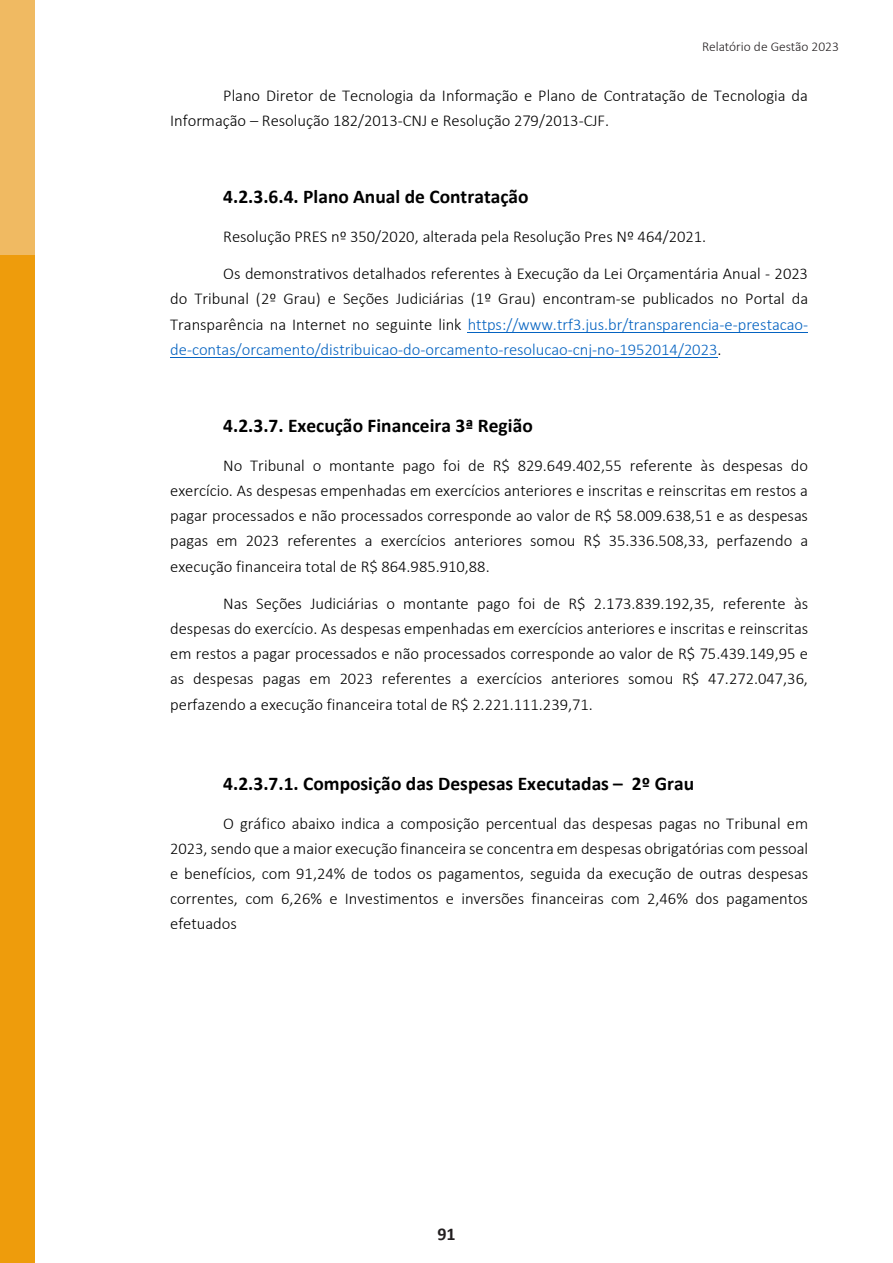
<style>
.page{position:relative;width:893px;height:1263px;background:#fff}
.page>*{position:absolute;margin:0;border:0;box-sizing:border-box;transform-origin:0 0}
.t1{font:700 19.5px "Calibri";color:#000}
.t2{font:700 18px "Calibri";color:#231f20}
.t3{font:300 16.5px/25.2px "Calibri";color:#000;text-align:justify}
.t4{font:300 13.5px "Calibri";color:#231f20}
.s1{color:#0563c1}
</style>
<div class="page">
<div style="left:0;top:0;width:34px;height:255px;background:#f0ba62"></div>
<div style="left:0;top:255px;width:34px;height:1008px;background:#ee9c0c"></div>
<hr style="left:468px;top:332px;width:340px;height:1px;background:#0563c1">
<hr style="left:170px;top:357px;width:547px;height:1px;background:#0563c1">
<p class="t4" style="left:702px;top:38px;width:138px">Relatório de Gestão 2023</p>
<p class="t3" style="left:170px;top:82px;width:639px;text-indent:53px">Plano Diretor de Tecnologia da Informação e Plano de Contratação de Tecnologia da<br>Informação – Resolução 182/2013-CNJ e Resolução 279/2013-CJF.</p>
<p class="t1" style="left:223px;top:183px;width:307px">4.2.3.6.4. Plano Anual de Contratação</p>
<p class="t3" style="left:223px;top:224px;width:485px">Resolução PRES nº 350/2020, alterada pela Resolução Pres Nº 464/2021.</p>
<p class="t3" style="left:170px;top:261px;width:640px;text-indent:53px">Os demonstrativos detalhados referentes à Execução da Lei Orçamentária Anual - 2023 do Tribunal (2º Grau) e Seções Judiciárias (1º Grau) encontram-se publicados no Portal da Transparência na Internet no seguinte link <span class="s1">https://www.trf3.jus.br/transparencia-e-prestacao&shy;de-contas/orcamento/distribuicao-do-orcamento-resolucao-cnj-no-1952014/2023</span>.</p>
<p class="t1" style="left:223px;top:412px;width:311px">4.2.3.7. Execução Financeira 3ª Região</p>
<p class="t3" style="left:170px;top:453px;width:640px;text-indent:53px">No Tribunal o montante pago foi de R$ 829.649.402,55 referente às despesas do exercício. As despesas empenhadas em exercícios anteriores e inscritas e reinscritas em restos a pagar processados e não processados corresponde ao valor de R$ 58.009.638,51 e as despesas pagas em 2023 referentes a exercícios anteriores somou R$ 35.336.508,33, perfazendo a execução financeira total de R$ 864.985.910,88.</p>
<p class="t3" style="left:170px;top:591px;width:640px;text-indent:53px">Nas Seções Judiciárias o montante pago foi de R$ 2.173.839.192,35, referente às despesas do exercício. As despesas empenhadas em exercícios anteriores e inscritas e reinscritas em restos a pagar processados e não processados corresponde ao valor de R$ 75.439.149,95 e as despesas pagas em 2023 referentes a exercícios anteriores somou R$ 47.272.047,36, perfazendo a execução financeira total de R$ 2.221.111.239,71.</p>
<p class="t1" style="left:223px;top:769px;width:472px">4.2.3.7.1. Composição das Despesas Executadas – 2º Grau</p>
<p class="t3" style="left:170px;top:810px;width:640px;text-indent:53px">O gráfico abaixo indica a composição percentual das despesas pagas no Tribunal em 2023, sendo que a maior execução financeira se concentra em despesas obrigatórias com pessoal e benefícios, com 91,24% de todos os pagamentos, seguida da execução de outras despesas correntes, com 6,26% e Investimentos e inversões financeiras com 2,46% dos pagamentos efetuados</p>
<p class="t2" style="left:437px;top:1221px;width:20px">91</p>
</div>
